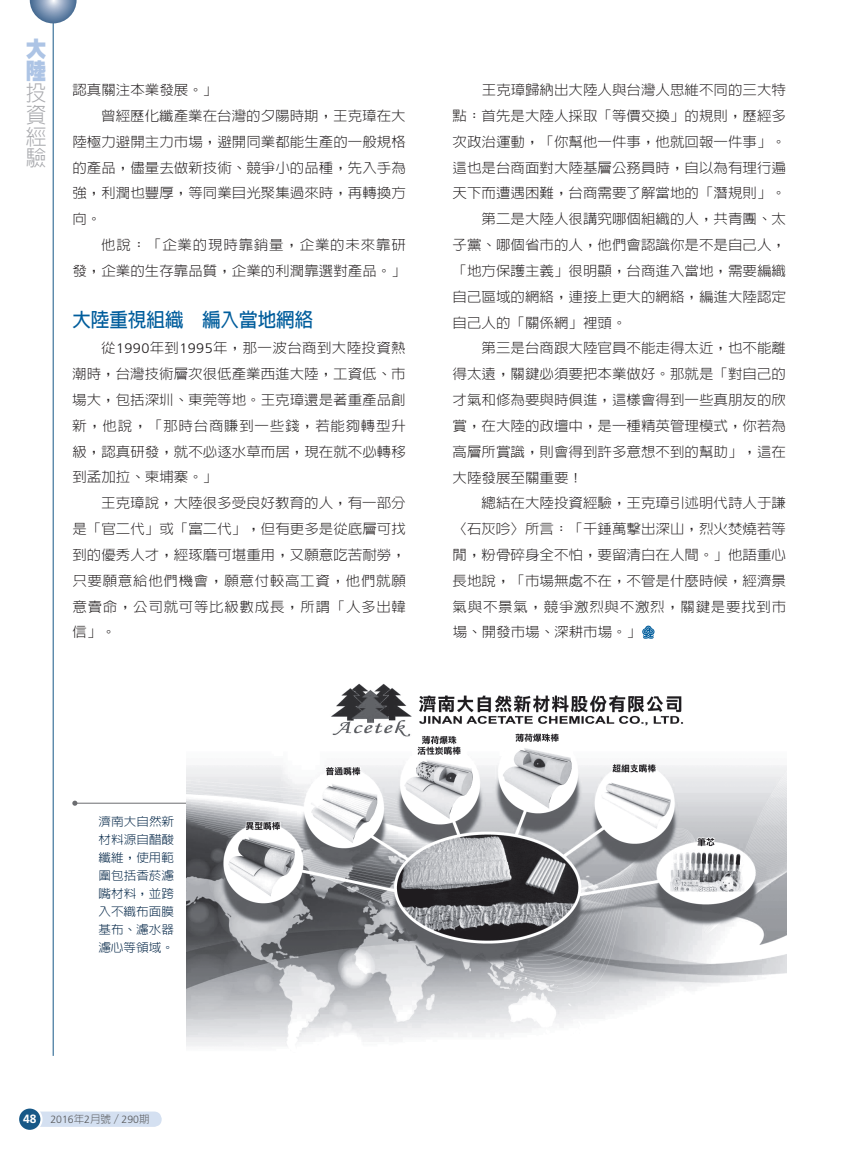
<style>
.page{position:relative;width:851px;height:1149px;background:#fff}
.page>*{position:absolute;margin:0;border:0;box-sizing:border-box;transform-origin:0 0}
.t1{font:300 21.75px/21.8px "AR Hei B5";color:#a8a9ad;text-align:justify;scale:.95 1}
.t2{font:900 21.75px/21.8px "AR Hei B5";color:#adc4e5;scale:.95 1}
.t3{font:700 19.5px "AR Hei B5";color:#005d9c;scale:.95 1}
.t4{font:300 13.8px/25.8px "AR Hei B5";color:#231f20;text-align:justify;scale:1.05 1}
.t5{font:300 13.8px "AR Hei B5";letter-spacing:.05em;color:#231f20;scale:1.05 1}
.t6{font:300 13.8px "AR Hei B5";letter-spacing:.055em;color:#231f20;scale:1.05 1}
.t7{font:300 12px/18px "AR Hei B5";color:#022546;text-align:justify;scale:1.05 1}
.t8{font:300 10.5px "Frutiger";color:#57585a}
.s1{font-family:"Frutiger"}
.s2{font-weight:700;font-size:12px;color:#fff}
.s3{font-family:"AR Hei B5"}
</style>
<div class="page">
<div style="left:30px;top:1111px;width:132px;height:15px;background:#d4e0f1;border-radius:8px"></div>
<div style="left:18px;top:1107px;width:23px;height:23px;background:#175887;border-radius:50%"></div>
<div style="left:17px;top:1106px;width:26px;height:25px;border:2px solid #fff;border-radius:50%"></div>
<hr style="left:53px;top:0;width:1px;height:1055px;background:#175887">
<svg style="left:30px;top:0;width:47px;height:23px"></svg>
<hr style="left:850px;top:1097px;width:1px;height:51px;background:#bcc5d6">
<svg style="left:72px;top:800px;width:5px;height:5px"></svg>
<hr style="left:75px;top:802px;width:316px;height:1px;background:#6c6d70">
<img style="left:187px;top:683px;width:599px;height:363px">
<svg style="left:642px;top:625px;width:12px;height:13px"></svg>
<h1 class="t2" style="left:26px;top:38px;width:23px">大陸</h1>
<h1 class="t1" style="left:26px;top:82px;width:23px">投資經驗</h1>
<p class="t4" style="left:72px;top:77px;width:140px">認真關注本業發展。」</p>
<p class="t4" style="left:101px;top:103px;width:291px">曾經歷化纖產業在台灣的夕陽時期，王克璋在大</p>
<p class="t4" style="left:72px;top:129px;width:319px">陸極力避開主力市場，避開同業都能生產的一般規格</p>
<p class="t4" style="left:72px;top:154px;width:319px">的產品，儘量去做新技術、競爭小的品種，先入手為</p>
<p class="t4" style="left:72px;top:180px;width:319px">強，利潤也豐厚，等同業目光聚集過來時，再轉換方</p>
<p class="t4" style="left:72px;top:206px;width:29px">向。</p>
<p class="t6" style="left:101px;top:238px;width:291px">他說：「企業的現時靠銷量，企業的未來靠研</p>
<p class="t4" style="left:72px;top:258px;width:319px">發，企業的生存靠品質，企業的利潤靠選對產品。」</p>
<h2 class="t3" style="left:72px;top:309px;width:255px">大陸重視組織 編入當地網絡</h2>
<p class="t4" style="left:72px;top:335px;width:319px;text-indent:29px">從<span class="s1">1990</span>年到<span class="s1">1995</span>年，那一波台商到大陸投資熱潮時，台灣技術層次很低產業西進大陸，工資低、市場大，包括深圳、東莞等地。王克璋還是著重產品創新，他說，「那時台商賺到一些錢，若能夠轉型升級，認真研發，就不必逐水草而居，現在就不必轉移到孟加拉、柬埔寨。」</p>
<p class="t4" style="left:72px;top:490px;width:319px;text-indent:29px">王克璋說，大陸很多受良好教育的人，有一部分是「官二代」或「富二代」，但有更多是從底層可找到的優秀人才，經琢磨可堪重用，又願意吃苦耐勞，只要願意給他們機會，願意付較高工資，他們就願意賣命，公司就可等比級數成長，所謂「人多出韓信」。</p>
<p class="t4" style="left:482px;top:77px;width:291px">王克璋歸納出大陸人與台灣人思維不同的三大特</p>
<p class="t4" style="left:452px;top:103px;width:319px">點：首先是大陸人採取「等價交換」的規則，歷經多</p>
<p class="t4" style="left:452px;top:129px;width:319px">次政治運動，「你幫他一件事，他就回報一件事」。</p>
<p class="t4" style="left:452px;top:154px;width:319px">這也是台商面對大陸基層公務員時，自以為有理行遍</p>
<p class="t4" style="left:452px;top:180px;width:319px">天下而遭遇困難，台商需要了解當地的「潛規則」。</p>
<p class="t4" style="left:481px;top:206px;width:291px">第二是大陸人很講究哪個組織的人，共青團、太</p>
<p class="t4" style="left:452px;top:232px;width:319px">子黨、哪個省市的人，他們會認識你是不是自己人，</p>
<p class="t4" style="left:452px;top:258px;width:319px">「地方保護主義」很明顯，台商進入當地，需要編織</p>
<p class="t4" style="left:452px;top:283px;width:319px">自己區域的網絡，連接上更大的網絡，編進大陸認定</p>
<p class="t4" style="left:452px;top:309px;width:167px">自己人的「關係網」裡頭。</p>
<p class="t4" style="left:481px;top:335px;width:291px">第三是台商跟大陸官員不能走得太近，也不能離</p>
<p class="t4" style="left:452px;top:361px;width:319px">得太遠，關鍵必須要把本業做好。那就是「對自己的</p>
<p class="t4" style="left:452px;top:387px;width:319px">才氣和修為要與時俱進，這樣會得到一些真朋友的欣</p>
<p class="t4" style="left:452px;top:412px;width:319px">賞，在大陸的政壇中，是一種精英管理模式，你若為</p>
<p class="t4" style="left:452px;top:438px;width:319px">高層所賞識，則會得到許多意想不到的幫助」，這在</p>
<p class="t4" style="left:452px;top:464px;width:126px">大陸發展至關重要！</p>
<p class="t4" style="left:481px;top:490px;width:291px">總結在大陸投資經驗，王克璋引述明代詩人于謙</p>
<p class="t4" style="left:452px;top:516px;width:319px">〈石灰吟〉所言：「千錘萬擊出深山，烈火焚燒若等</p>
<p class="t4" style="left:452px;top:541px;width:319px">閒，粉骨碎身全不怕，要留清白在人間。」他語重心</p>
<p class="t4" style="left:452px;top:567px;width:319px">長地說，「市場無處不在，不管是什麼時候，經濟景</p>
<p class="t5" style="left:452px;top:599px;width:319px">氣與不景氣，競爭激烈與不激烈，關鍵是要找到市</p>
<p class="t4" style="left:452px;top:619px;width:181px">場、開發市場、深耕市場。」</p>
<p class="t7" style="left:98px;top:811px;width:74px">濟南大自然新材料源自醋酸纖維，使用範圍包括香菸濾嘴材料，並跨入不織布面膜基布、濾水器濾心等領域。</p>
<p class="t8" style="left:23px;top:1113px;width:128px"><span class="s2">48</span> 2016<span class="s3">年</span>2<span class="s3">月號／</span>290<span class="s3">期</span></p>
</div>
